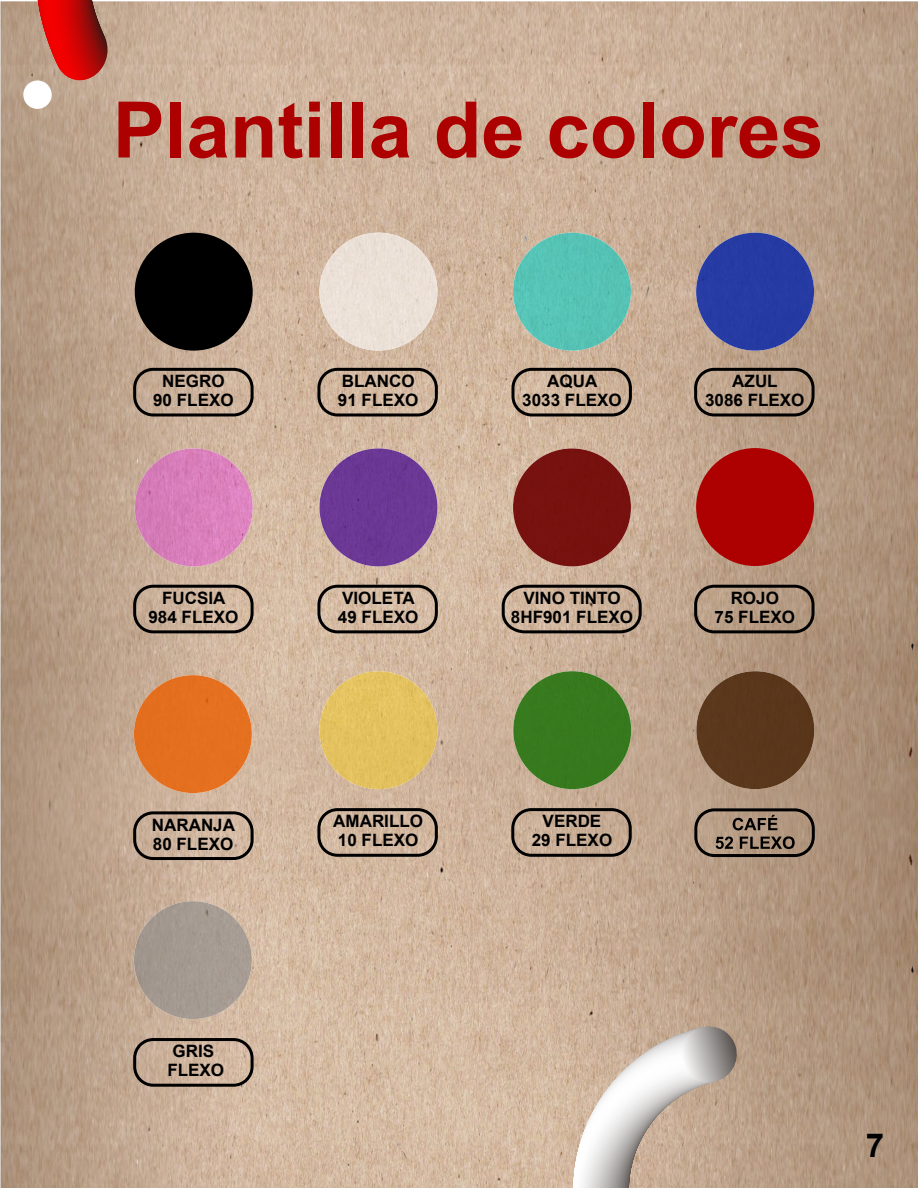
<style>
.page{position:relative;width:918px;height:1188px;background:#fff}
.page>*{position:absolute;margin:0;border:0;box-sizing:border-box;transform-origin:0 0}
.t1{font:700 78px "Arial";color:#ad0000}
.t2{font:700 33px "Arial";color:#000}
.t3{font:700 17.1px/18.6px "Arial";color:#000;text-align:center}
</style>
<div class="page">
<img style="left:1px;top:1px;width:917px;height:1186px">
<hr style="left:0;top:1187px;width:918px;height:1px;background:#1e1e1e">
<svg style="left:133px;top:368px;width:121px;height:48px;background:#ae9783"></svg>
<svg style="left:317px;top:368px;width:121px;height:48px;background:#b49d89"></svg>
<svg style="left:512px;top:368px;width:120px;height:48px;background:#b19b85"></svg>
<svg style="left:133px;top:811px;width:121px;height:49px;background:#b09986"></svg>
<svg style="left:694px;top:585px;width:121px;height:48px;background:#9d8672"></svg>
<div style="left:135px;top:233px;width:118px;height:118px;background:#000;border-radius:50%"></div>
<div style="left:319px;top:233px;width:118px;height:118px;background:#ebe1d7;border-radius:59px"></div>
<div style="left:513px;top:233px;width:118px;height:118px;background:#56c3b6;border-radius:59px"></div>
<svg style="left:694px;top:368px;width:121px;height:48px;background:#a18a75"></svg>
<div style="left:696px;top:233px;width:118px;height:118px;background:#263ba3;border-radius:59px"></div>
<div style="left:134px;top:675px;width:118px;height:118px;background:#e4701f;border-radius:59px"></div>
<svg style="left:317px;top:808px;width:121px;height:49px;background:#b29b87"></svg>
<div style="left:319px;top:671px;width:118px;height:118px;background:#e3c260;border-radius:59px"></div>
<svg style="left:694px;top:808px;width:121px;height:49px;background:#857160"></svg>
<div style="left:696px;top:671px;width:118px;height:118px;background:#5a371b;border-radius:59px"></div>
<svg style="left:511px;top:808px;width:121px;height:49px;background:#aa937f"></svg>
<div style="left:513px;top:671px;width:118px;height:118px;background:#37791e;border-radius:59px"></div>
<svg style="left:133px;top:1038px;width:121px;height:49px;background:#af9986"></svg>
<div style="left:134px;top:901px;width:118px;height:118px;background:#a49a91;border-radius:59px"></div>
<div style="left:696px;top:448px;width:118px;height:118px;background:#ad0000;border-radius:50%"></div>
<svg style="left:133px;top:585px;width:121px;height:48px;background:#b19a87"></svg>
<img style="left:135px;top:448px;width:118px;height:118px;border-radius:59px">
<svg style="left:317px;top:585px;width:121px;height:48px;background:#b6a08c"></svg>
<div style="left:319px;top:448px;width:118px;height:118px;background:#6b3895;border-radius:59px"></div>
<svg style="left:502px;top:585px;width:140px;height:48px;background:#b19a85"></svg>
<div style="left:513px;top:448px;width:118px;height:118px;background:#76110f;border-radius:59px"></div>
<svg style="left:571px;top:1026px;width:169px;height:162px"></svg>
<svg style="left:23px;top:0;width:88px;height:109px;background:#c5665a"></svg>
<h1 class="t1" style="left:113px;top:75px;width:712px">Plantilla de colores</h1>
<p class="t3" style="left:153px;top:372px;width:82px">NEGRO<br>90 FLEXO</p>
<p class="t3" style="left:338px;top:372px;width:82px;text-align:left">BLANCO<br>91 FLEXO</p>
<p class="t3" style="left:522px;top:372px;width:101px">AQUA<br>3033 FLEXO</p>
<p class="t3" style="left:705px;top:372px;width:101px">AZUL<br>3086 FLEXO</p>
<p class="t3" style="left:148px;top:589px;width:92px">FUCSIA<br>984 FLEXO</p>
<p class="t3" style="left:338px;top:589px;width:82px;text-align:left">VIOLETA<br>49 FLEXO</p>
<p class="t3" style="left:511px;top:589px;width:124px">VINO TINTO<br>8HF901 FLEXO</p>
<p class="t3" style="left:715px;top:589px;width:82px">ROJO<br>75 FLEXO</p>
<p class="t3" style="left:152px;top:816px;width:85px;text-align:left">NARANJA<br>80 FLEXO</p>
<p class="t3" style="left:333px;top:812px;width:91px;text-align:left">AMARILLO<br>10 FLEXO</p>
<p class="t3" style="left:532px;top:812px;width:82px">VERDE<br>29 FLEXO</p>
<p class="t3" style="left:167px;top:1042px;width:58px">GRIS<br>FLEXO</p>
<h2 class="t2" style="left:866px;top:1122px;width:20px">7</h2>
</div>
